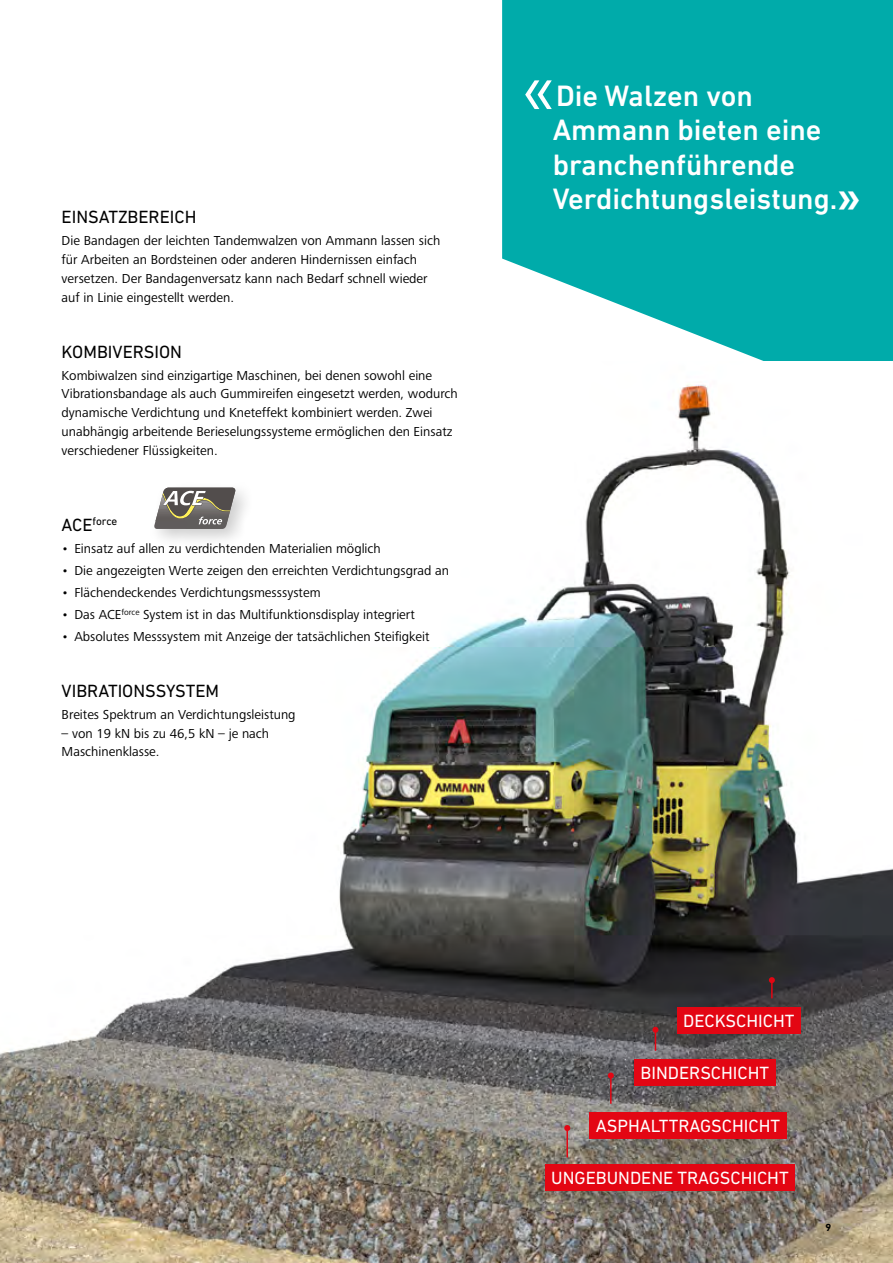
<style>
.page{position:relative;width:893px;height:1263px;background:#fff}
.page>*{position:absolute;margin:0;border:0;box-sizing:border-box;transform-origin:0 0}
.t1{font:72px "Frutiger Next LTW1 G";color:#fff}
.t2{font:500 30px/34.5px "DIN Next LT Pro";color:#fff}
.t3{font:18px "DIN Next LT Pro";color:#fff}
.t4{font:18px "DIN Next LT Pro";color:#000}
.t5{font:13.5px/18.8px "Frutiger Next LTW1 G";color:#000}
.t6{font:11.4px "DIN Next LT Pro";letter-spacing:-.005em;color:#000}
.t7{font:700 10.5px "DIN Next LT Pro";color:#000}
.s1{font-size:18px}
.s2{font-family:"Frutiger Next LTW1 G";font-weight:700;font-size:45px}
</style>
<div class="page">
<svg style="left:502px;top:0;width:391px;height:361px;background:#18b2b2"></svg>
<img style="left:0;top:384px;width:893px;height:879px">
<div style="left:545px;top:1164px;width:250px;height:27px;background:#e30613"></div>
<div style="left:634px;top:1059px;width:142px;height:27px;background:#e30613"></div>
<div style="left:590px;top:1112px;width:197px;height:26px;background:#e30613"></div>
<div style="left:677px;top:1007px;width:124px;height:26px;background:#e30613"></div>
<hr style="left:566px;top:1128px;width:2px;height:29px;background:#e30613">
<svg style="left:564px;top:1125px;width:6px;height:6px"></svg>
<svg style="left:652px;top:1027px;width:6px;height:24px"></svg>
<hr style="left:610px;top:1075px;width:2px;height:29px;background:#e30613">
<svg style="left:608px;top:1072px;width:6px;height:6px"></svg>
<svg style="left:769px;top:977px;width:6px;height:21px"></svg>
<div style="left:147px;top:481px;width:108px;height:67px;background:#000;opacity:.2"></div>
<svg style="left:154px;top:488px;width:81px;height:41px;background:#837f79"></svg>
<h3 class="t4" style="left:62px;top:207px;width:136px">EINSATZBEREICH</h3>
<p class="t5" style="left:62px;top:232px;width:380px">Die Bandagen der leichten Tandemwalzen von Ammann lassen sich für Arbeiten an Bordsteinen oder anderen Hindernissen einfach versetzen. Der Bandagenversatz kann nach Bedarf schnell wieder auf in Linie eingestellt werden.</p>
<h3 class="t4" style="left:62px;top:341px;width:122px">KOMBIVERSION</h3>
<p class="t5" style="left:62px;top:366px;width:398px">Kombiwalzen sind einzigartige Maschinen, bei denen sowohl eine Vibrationsbandage als auch Gummireifen eingesetzt werden, wodurch dynamische Verdichtung und Kneteffekt kombiniert werden. Zwei unabhängig arbeitende Berieselungssysteme ermöglichen den Einsatz verschiedener Flüssigkeiten.</p>
<p class="t6" style="left:62px;top:515px;width:57px"><span class="s1">ACE</span>force</p>
<p class="t5" style="left:62px;top:540px;width:321px">• Einsatz auf allen zu verdichtenden Materialien möglich</p>
<p class="t5" style="left:62px;top:562px;width:389px">• Die angezeigten Werte zeigen den erreichten Verdichtungsgrad an</p>
<p class="t5" style="left:62px;top:584px;width:260px">• Flächendeckendes Verdichtungsmesssystem</p>
<p class="t5" style="left:62px;top:605px;width:355px">• Das ACE<sup>force</sup> System ist in das Multifunktionsdisplay integriert</p>
<p class="t5" style="left:62px;top:627px;width:369px">• Absolutes Messsystem mit Anzeige der tatsächlichen Steifigkeit</p>
<h3 class="t4" style="left:62px;top:680px;width:159px">VIBRATIONSSYSTEM</h3>
<p class="t5" style="left:62px;top:705px;width:235px">Breites Spektrum an Verdichtungsleistung</p>
<p class="t5" style="left:62px;top:724px;width:209px">– von 19 kN bis zu 46,5 kN – je nach<br>Maschinenklasse.</p>
<h1 class="t1" style="left:523px;top:48px;width:33px">«</h1>
<h2 class="t2" style="left:553px;top:78px;width:309px">Die Walzen von<br>Ammann bieten eine branchenführende<br>Verdichtungsleistung.<span class="s2">»</span></h2>
<h3 class="t3" style="left:683px;top:1010px;width:113px">DECKSCHICHT</h3>
<h3 class="t3" style="left:641px;top:1063px;width:130px">BINDERSCHICHT</h3>
<h3 class="t3" style="left:596px;top:1115px;width:186px">ASPHALTTRAGSCHICHT</h3>
<h3 class="t3" style="left:551px;top:1168px;width:239px">UNGEBUNDENE TRAGSCHICHT</h3>
<p class="t7" style="left:825px;top:1221px;width:7px">9</p>
</div>
